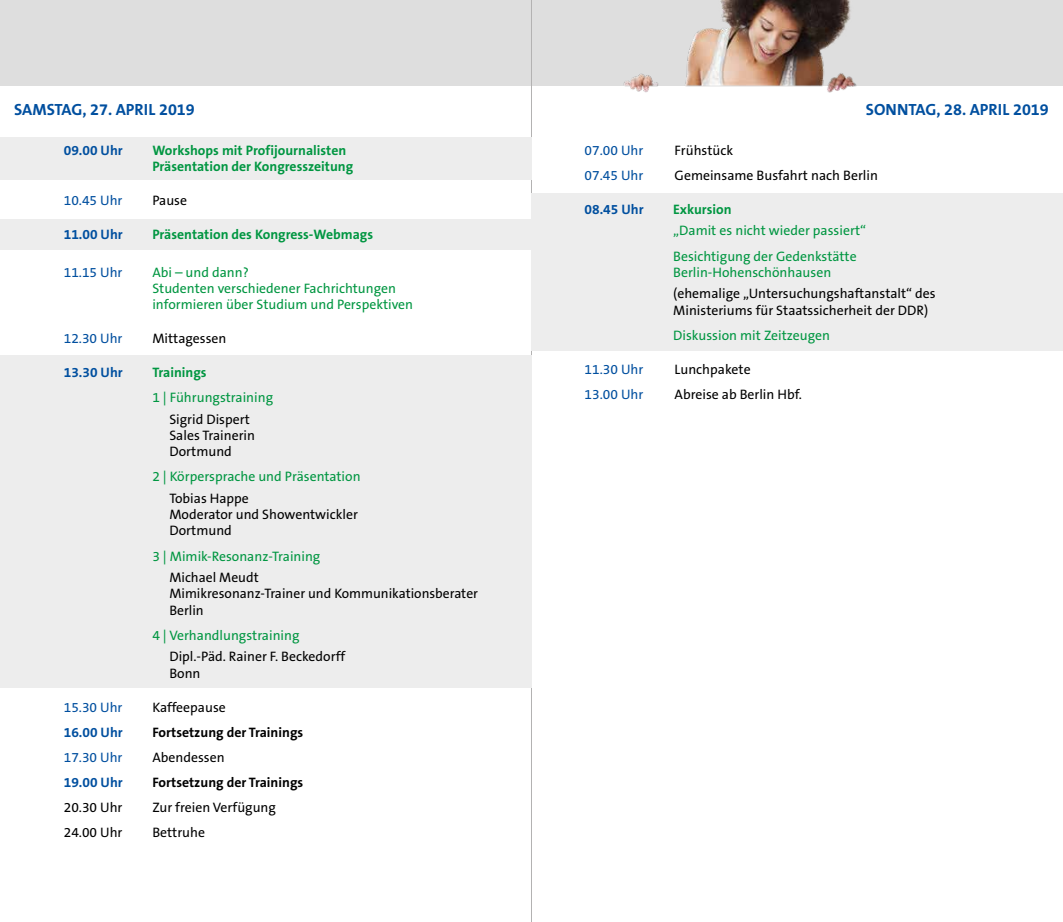
<style>
.page{position:relative;width:1063px;height:922px;background:#fff}
.page>*{position:absolute;margin:0;border:0;box-sizing:border-box;transform-origin:0 0}
.t1{font:700 16.25px "The Sans B7";color:#004f9f}
.t2{font:13.75px/16.2px "The Sans B5 Plain";color:#000}
.t3{font:13.75px/16.2px "The Sans B5 Plain";color:#009641}
.t4{font:700 13.75px/16.2px "The Sans B7";color:#009641}
.t5{font:13.75px "The Sans B5 Plain";color:#004f9f}
.t6{font:700 13.75px "The Sans B7";color:#004f9f}
.t7{font:700 13.75px "The Sans B7";color:#000}
</style>
<div class="page">
<div style="left:0;top:0;width:1063px;height:85px;background:#dedede"></div>
<img style="left:595px;top:0;width:303px;height:93px">
<hr style="left:531px;top:0;width:1px;height:921px;background:#b3b2b2">
<div style="left:531px;top:193px;width:532px;height:158px;background:#ededed"></div>
<div style="left:0;top:219px;width:531px;height:30px;background:#ededed"></div>
<div style="left:0;top:355px;width:531px;height:332px;background:#ededed"></div>
<div style="left:0;top:137px;width:531px;height:43px;background:#ededed"></div>
<p class="t1" style="left:14px;top:101px;width:182px">SAMSTAG, 27. APRIL 2019</p>
<p class="t1" style="left:866px;top:101px;width:184px">SONNTAG, 28. APRIL 2019</p>
<p class="t5" style="left:585px;top:143px;width:60px">07.00 Uhr</p>
<p class="t2" style="left:675px;top:142px;width:60px">Frühstück</p>
<p class="t5" style="left:585px;top:168px;width:60px">07.45 Uhr</p>
<p class="t2" style="left:675px;top:167px;width:205px">Gemeinsame Busfahrt nach Berlin</p>
<p class="t6" style="left:585px;top:202px;width:61px">08.45 Uhr</p>
<p class="t4" style="left:673px;top:201px;width:60px">Exkursion</p>
<p class="t3" style="left:673px;top:219px;width:195px;line-height:25.1px">„Damit es nicht wieder passiert“<br>Besichtigung der Gedenkstätte</p>
<p class="t3" style="left:673px;top:264px;width:160px">Berlin-Hohenschönhausen</p>
<p class="t2" style="left:673px;top:286px;width:264px">(ehemalige „Untersuchungshaftanstalt“ des<br>Ministeriums für Staatssicherheit der DDR)</p>
<p class="t3" style="left:673px;top:327px;width:158px">Diskussion mit Zeitzeugen</p>
<p class="t5" style="left:585px;top:362px;width:60px">11.30 Uhr</p>
<p class="t2" style="left:675px;top:361px;width:77px">Lunchpakete</p>
<p class="t5" style="left:585px;top:387px;width:60px">13.00 Uhr</p>
<p class="t2" style="left:675px;top:386px;width:129px">Abreise ab Berlin Hbf.</p>
<p class="t6" style="left:64px;top:143px;width:61px">09.00 Uhr</p>
<p class="t4" style="left:152px;top:142px;width:202px">Workshops mit Profijournalisten<br>Präsentation der Kongresszeitung</p>
<p class="t5" style="left:64px;top:193px;width:60px">10.45 Uhr</p>
<p class="t2" style="left:152px;top:193px;width:36px">Pause</p>
<p class="t6" style="left:64px;top:227px;width:61px">11.00 Uhr</p>
<p class="t4" style="left:152px;top:226px;width:222px">Präsentation des Kongress-Webmags</p>
<p class="t5" style="left:64px;top:265px;width:60px">11.15 Uhr</p>
<p class="t3" style="left:152px;top:264px;width:262px">Abi – und dann?<br>Studenten verschiedener Fachrichtungen informieren über Studium und Perspektiven</p>
<p class="t5" style="left:64px;top:331px;width:60px">12.30 Uhr</p>
<p class="t2" style="left:152px;top:331px;width:76px">Mittagessen</p>
<p class="t6" style="left:64px;top:365px;width:61px">13.30 Uhr</p>
<p class="t4" style="left:152px;top:364px;width:56px">Trainings</p>
<p class="t3" style="left:152px;top:390px;width:122px">1 | Führungstraining</p>
<p class="t2" style="left:169px;top:411px;width:87px">Sigrid Dispert<br>Sales Trainerin<br>Dortmund</p>
<p class="t3" style="left:152px;top:469px;width:210px">2 | Körpersprache und Präsentation</p>
<p class="t2" style="left:169px;top:490px;width:190px">Tobias Happe<br>Moderator und Showentwickler<br>Dortmund</p>
<p class="t3" style="left:152px;top:548px;width:170px">3 | Mimik-Resonanz-Training</p>
<p class="t2" style="left:169px;top:569px;width:310px">Michael Meudt<br>Mimikresonanz-Trainer und Kommunikationsberater<br>Berlin</p>
<p class="t3" style="left:152px;top:627px;width:149px">4 | Verhandlungstraining</p>
<p class="t2" style="left:169px;top:649px;width:177px">Dipl.-Päd. Rainer F. Beckedorff<br>Bonn</p>
<p class="t5" style="left:64px;top:699px;width:60px">15.30 Uhr</p>
<p class="t2" style="left:152px;top:699px;width:75px">Kaffeepause</p>
<p class="t6" style="left:64px;top:724px;width:61px">16.00 Uhr</p>
<p class="t7" style="left:152px;top:724px;width:152px">Fortsetzung der Trainings</p>
<p class="t5" style="left:64px;top:750px;width:60px">17.30 Uhr</p>
<p class="t2" style="left:152px;top:749px;width:74px">Abendessen</p>
<p class="t6" style="left:64px;top:775px;width:61px">19.00 Uhr</p>
<p class="t7" style="left:152px;top:775px;width:152px">Fortsetzung der Trainings</p>
<p class="t2" style="left:64px;top:799px;width:60px">20.30 Uhr</p>
<p class="t2" style="left:152px;top:799px;width:125px">Zur freien Verfügung</p>
<p class="t2" style="left:64px;top:824px;width:60px">24.00 Uhr</p>
<p class="t2" style="left:152px;top:824px;width:54px">Bettruhe</p>
</div>
